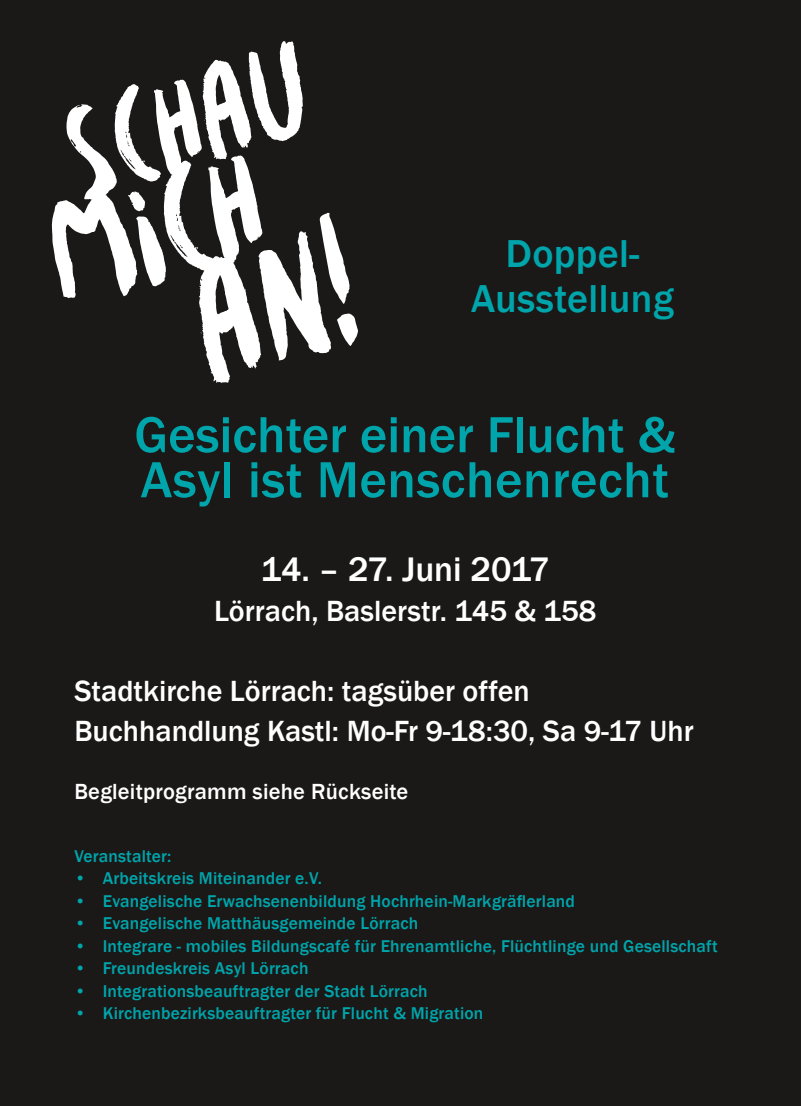
<style>
.page{position:relative;width:801px;height:1106px;background:#1a1918}
.page>*{position:absolute;margin:0;border:0;box-sizing:border-box;transform-origin:0 0}
.t1{font:500 52.5px "Franklin Gothic";letter-spacing:.005em;color:#00a5ab}
.t2{font:500 40px "Franklin Gothic";letter-spacing:.01em;color:#00a5ab}
.t3{font:500 35px "Franklin Gothic";color:#fff}
.t4{font:500 30px "Franklin Gothic";color:#fff}
.t5{font:500 22.5px "Franklin Gothic";letter-spacing:.01em;color:#fff}
.t6{font:500 17.5px "Franklin Gothic";letter-spacing:.01em;color:#00a5ab}
</style>
<div class="page">
<svg style="left:52px;top:200px;width:306px;height:183px"></svg>
<svg style="left:66px;top:41px;width:237px;height:159px"></svg>
<p class="t2" style="left:506px;top:229px;width:135px">Doppel-</p>
<p class="t2" style="left:471px;top:274px;width:204px">Ausstellung</p>
<p class="t1" style="left:134px;top:402px;width:542px">Gesichter einer Flucht &amp;</p>
<p class="t1" style="left:141px;top:447px;width:530px">Asyl ist Menschenrecht</p>
<p class="t3" style="left:261px;top:547px;width:290px">14. – 27. Juni 2017</p>
<p class="t4" style="left:214px;top:592px;width:384px">Lörrach, Baslerstr. 145 &amp; 158</p>
<p class="t4" style="left:74px;top:672px;width:457px">Stadtkirche Lörrach: tagsüber offen</p>
<p class="t4" style="left:74px;top:712px;width:621px">Buchhandlung Kastl: Mo-Fr 9-18:30, Sa 9-17 Uhr</p>
<p class="t5" style="left:74px;top:778px;width:335px">Begleitprogramm siehe Rückseite</p>
<p class="t6" style="left:74px;top:845px;width:98px">Veranstalter:</p>
<p class="t6" style="left:74px;top:867px;width:249px">• Arbeitskreis Miteinander e.V.</p>
<p class="t6" style="left:74px;top:890px;width:502px">• Evangelische Erwachsenenbildung Hochrhein-Markgräflerland</p>
<p class="t6" style="left:74px;top:912px;width:345px">• Evangelische Matthäusgemeinde Lörrach</p>
<p class="t6" style="left:74px;top:935px;width:645px">• Integrare - mobiles Bildungscafé für Ehrenamtliche, Flüchtlinge und Gesellschaft</p>
<p class="t6" style="left:74px;top:957px;width:236px">• Freundeskreis Asyl Lörrach</p>
<p class="t6" style="left:74px;top:980px;width:355px">• Integrationsbeauftragter der Stadt Lörrach</p>
<p class="t6" style="left:74px;top:1002px;width:410px">• Kirchenbezirksbeauftragter für Flucht &amp; Migration</p>
</div>
